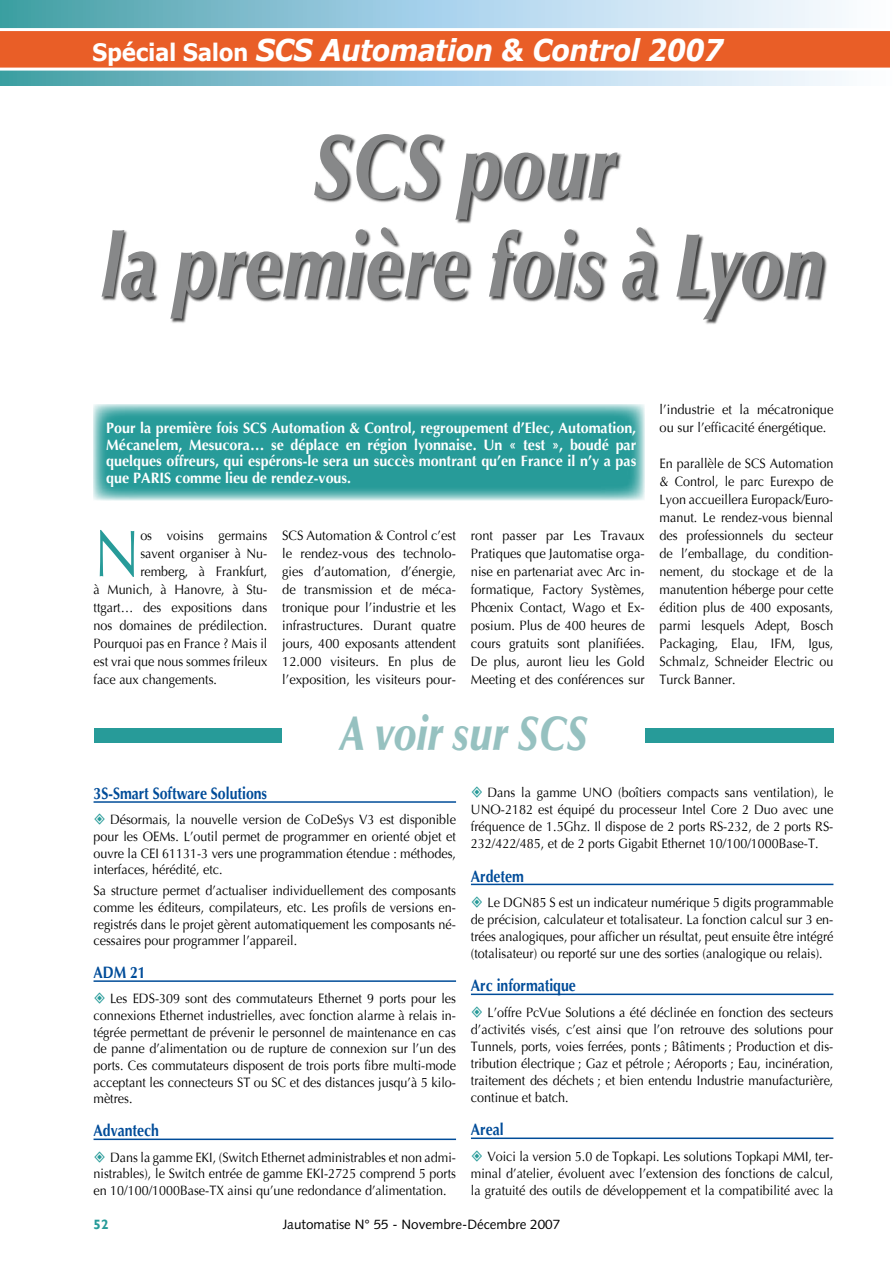
<style>
.page{position:relative;width:893px;height:1263px;background:#fff}
.page>*{position:absolute;margin:0;border:0;box-sizing:border-box;transform-origin:0 0}
.t1{font:italic 900 90px/99px "Optima";color:#878889;text-align:center;scale:.78 1}
.t2{font:66.15px "Optima";color:#279b99;scale:.91 1}
.t3{font:italic 900 48px "Optima";color:#96c1c0;scale:.8 1}
.t4{font:italic 700 30px "Verdana";letter-spacing:-.02em;color:#fff;scale:.9 1}
.t5{font:700 16.5px "Optima";color:#004c99;scale:.85 1}
.t6{font:700 15px/16.5px "Optima";color:#fff;text-align:justify;scale:.95 1}
.t7{font:13.5px/16.6px "Optima";color:#000;text-align:justify;scale:.93 1}
.t8{font:13.5px/18px "Optima";color:#000;text-align:justify;scale:.95 1}
.t9{font:13.5px "Syntax";color:#000}
.t10{font:700 13.5px "Gill Sans";color:#279b99}
.s1{font-style:normal;font-size:24px}
</style>
<div class="page">
<svg style="left:0;top:0;width:842px;height:85px;background:#a0cddd"></svg>
<svg style="left:0;top:28px;width:890px;height:43px;background:#eb7547"></svg>
<div style="left:94px;top:728px;width:739px;height:14px;background:#279b99"></div>
<div style="left:100px;top:134px;width:728px;height:191px;background:#000;opacity:.75"></div>
<svg style="left:94px;top:404px;width:551px;height:97px;background:#3fa6a4"></svg>
<div style="left:282px;top:714px;width:363px;height:44px;background:#fff"></div>
<hr style="left:94px;top:801px;width:362px;height:2px;background:#004c99">
<hr style="left:94px;top:980px;width:362px;height:2px;background:#004c99">
<hr style="left:94px;top:1138px;width:362px;height:2px;background:#004c99">
<hr style="left:471px;top:884px;width:362px;height:1px;background:#004c99">
<hr style="left:471px;top:993px;width:362px;height:2px;background:#004c99">
<hr style="left:471px;top:1137px;width:362px;height:2px;background:#004c99">
<h3 class="t4" style="left:92px;top:31px;width:703px"><span class="s1">Spécial Salon</span> SCS Automation &amp; Control 2007</h3>
<h1 class="t1" style="left:101px;top:118px;width:930px">SCS pour<br>la première fois à Lyon</h1>
<p class="t6" style="left:106px;top:420px;width:559px">Pour la première fois SCS Automation &amp; Control, regroupement d’Elec, Automation, Mécanelem, Mesucora… se déplace en région lyonnaise. Un « test », boudé par quelques offreurs, qui espérons-le sera un succès montrant qu’en France il n’y a pas que PARIS comme lieu de rendez-vous.</p>
<h2 class="t2" style="left:94px;top:515px;width:53px">N</h2>
<p class="t7" style="left:140px;top:527px;width:138px">os voisins germains</p>
<p class="t7" style="left:140px;top:545px;width:138px">savent organiser à Nu-</p>
<p class="t7" style="left:140px;top:563px;width:138px">remberg, à Frankfurt,</p>
<p class="t7" style="left:94px;top:581px;width:188px">à Munich, à Hanovre, à Stu-</p>
<p class="t7" style="left:94px;top:599px;width:188px">ttgart… des expositions dans</p>
<p class="t7" style="left:94px;top:617px;width:188px">nos domaines de prédilection.</p>
<p class="t7" style="left:94px;top:635px;width:188px">Pourquoi pas en France ? Mais il</p>
<p class="t7" style="left:94px;top:653px;width:188px">est vrai que nous sommes frileux</p>
<p class="t7" style="left:94px;top:671px;width:134px">face aux changements.</p>
<p class="t8" style="left:282px;top:527px;width:184px">SCS Automation &amp; Control c’est le rendez-vous des technolo&shy;gies d’automation, d’énergie, de transmission et de méca&shy;tronique pour l’industrie et les infrastructures. Durant quatre jours, 400 exposants attendent 12.000 visiteurs. En plus de l’exposition, les visiteurs pour-</p>
<p class="t8" style="left:471px;top:527px;width:184px">ront passer par Les Travaux Pratiques que Jautomatise orga&shy;nise en partenariat avec Arc in&shy;formatique, Factory Systèmes, Phœnix Contact, Wago et Ex&shy;posium. Plus de 400 heures de cours gratuits sont planifiées.<br>De plus, auront lieu les Gold Meeting et des conférences sur</p>
<h3 class="t3" style="left:339px;top:705px;width:312px">A voir sur SCS</h3>
<p class="t8" style="left:660px;top:401px;width:184px">l’industrie et la mécatronique ou sur l’efficacité énergétique.</p>
<p class="t7" style="left:660px;top:455px;width:188px;line-height:18px">En parallèle de SCS Automation &amp; Control, le parc Eurexpo de Lyon accueillera Europack/Euro&shy;manut. Le rendez-vous biennal des professionnels du secteur de l’emballage, du condition&shy;nement, du stockage et de la manutention héberge pour cette édition plus de 400 exposants, parmi lesquels Adept, Bosch Packaging, Elau, IFM, Igus, Schmalz, Schneider Electric ou Turck Banner.</p>
<p class="t5" style="left:94px;top:784px;width:206px">3S-Smart Software Solutions</p>
<p class="t7" style="left:94px;top:812px;width:391px;text-indent:16px">Désormais, la nouvelle version de CoDeSys V3 est disponible pour les OEMs. L’outil permet de programmer en orienté objet et ouvre la CEI 61131-3 vers une programmation étendue : méthodes, interfaces, hérédité, etc.</p>
<p class="t7" style="left:94px;top:882px;width:391px">Sa structure permet d’actualiser individuellement des composants comme les éditeurs, compilateurs, etc. Les profils de versions en&shy;registrés dans le projet gèrent automatiquement les composants né&shy;cessaires pour programmer l’appareil.</p>
<p class="t5" style="left:94px;top:963px;width:63px">ADM 21</p>
<p class="t7" style="left:94px;top:991px;width:391px;text-indent:16px">Les EDS-309 sont des commutateurs Ethernet 9 ports pour les connexions Ethernet industrielles, avec fonction alarme à relais in&shy;tégrée permettant de prévenir le personnel de maintenance en cas de panne d’alimentation ou de rupture de connexion sur l’un des ports. Ces commutateurs disposent de trois ports fibre multi-mode acceptant les connecteurs ST ou SC et des distances jusqu’à 5 kilo&shy;mètres.</p>
<p class="t5" style="left:94px;top:1121px;width:79px">Advantech</p>
<p class="t7" style="left:94px;top:1149px;width:391px;text-indent:16px">Dans la gamme EKI, (Switch Ethernet administrables et non admi&shy;nistrables), le Switch entrée de gamme EKI-2725 comprend 5 ports en 10/100/1000Base-TX ainsi qu’une redondance d’alimentation.</p>
<p class="t7" style="left:471px;top:784px;width:391px;text-indent:16px">Dans la gamme UNO (boîtiers compacts sans ventilation), le UNO-2182 est équipé du processeur Intel Core 2 Duo avec une fréquence de 1.5Ghz. Il dispose de 2 ports RS-232, de 2 ports RS-232/422/485, et de 2 ports Gigabit Ethernet 10/100/1000Base-T.</p>
<p class="t5" style="left:471px;top:866px;width:64px">Ardetem</p>
<p class="t7" style="left:471px;top:894px;width:391px;text-indent:16px">Le DGN85 S est un indicateur numérique 5 digits programmable de précision, calculateur et totalisateur. La fonction calcul sur 3 en&shy;trées analogiques, pour afficher un résultat, peut ensuite être intégré (totalisateur) ou reporté sur une des sorties (analogique ou relais).</p>
<p class="t5" style="left:471px;top:976px;width:125px">Arc informatique</p>
<p class="t7" style="left:471px;top:1004px;width:391px;text-indent:16px">L’offre PcVue Solutions a été déclinée en fonction des secteurs d’activités visés, c’est ainsi que l’on retrouve des solutions pour Tunnels, ports, voies ferrées, ponts ; Bâtiments ; Production et dis&shy;tribution électrique ; Gaz et pétrole ; Aéroports ; Eau, incinération, traitement des déchets ; et bien entendu Industrie manufacturière, continue et batch.</p>
<p class="t5" style="left:471px;top:1120px;width:40px">Areal</p>
<p class="t7" style="left:471px;top:1148px;width:391px;text-indent:16px">Voici la version 5.0 de Topkapi. Les solutions Topkapi MMI, ter&shy;minal d’atelier, évoluent avec l’extension des fonctions de calcul, la gratuité des outils de développement et la compatibilité avec la</p>
<p class="t10" style="left:94px;top:1216px;width:16px">52</p>
<p class="t9" style="left:283px;top:1216px;width:279px">Jautomatise N° 55 - Novembre-Décembre 2007</p>
</div>
